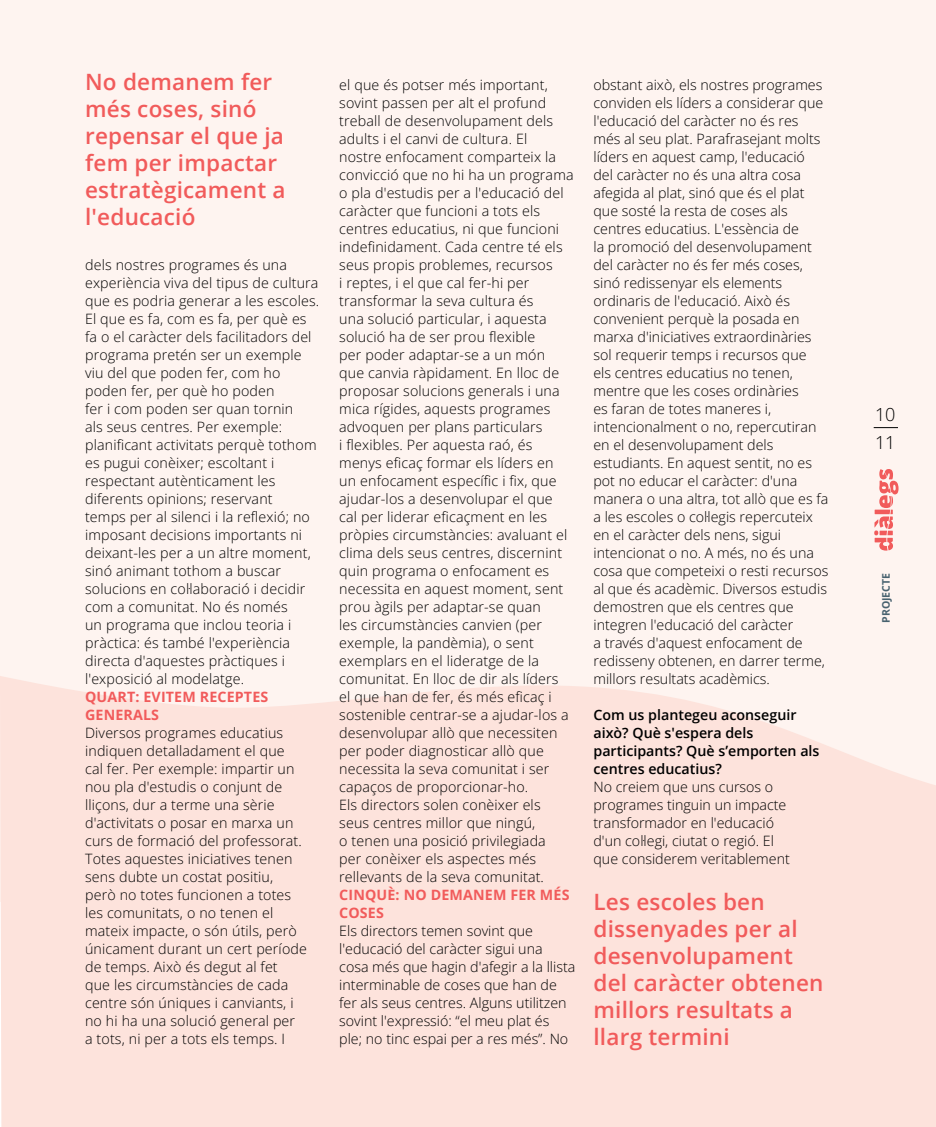
<style>
.page{position:relative;width:936px;height:1127px;background:#fff}
.page>*{position:absolute;margin:0;border:0;box-sizing:border-box;transform-origin:0 0}
.t1{font:600 22.5px/27px "Open Sans";letter-spacing:.01em;color:#f15b5b}
.t2{font:300 18px/27.9px "Open Sans";color:#000}
.t3{font:300 14.25px/18px "Open Sans";letter-spacing:.01em;color:#000}
.t4{font:600 14.25px/18px "Open Sans";color:#000}
.t5{font:700 14.25px/18px "Open Sans";letter-spacing:.01em;color:#f15b5b}
.t6{font:700 10.5px "Open Sans";color:#48626f}
</style>
<div class="page">
<div style="left:0;top:0;width:935px;height:901px;background:#fef4f0"></div>
<svg style="left:0;top:676px;width:935px;height:451px;fill:#fde3dc"></svg>
<svg style="left:874px;top:469px;width:24px;height:82px"></svg>
<svg style="left:873px;top:427px;width:24px;height:1px"></svg>
<h1 class="t1" style="left:85px;top:67px;width:202px">No demanem fer més coses, sinó repensar el que ja fem per impactar estratègicament a l'educació</h1>
<p class="t3" style="left:85px;top:255px;width:236px">dels nostres programes és una experiència viva del tipus de cultura que es podria generar a les escoles.<br>El que es fa, com es fa, per què es fa o el caràcter dels facilitadors del programa pretén ser un exemple viu del que poden fer, com ho poden fer, per què ho poden<br>fer i com poden ser quan tornin<br>als seus centres. Per exemple: planificant activitats perquè tothom es pugui conèixer; escoltant i respectant autènticament les diferents opinions; reservant<br>temps per al silenci i la reflexió; no imposant decisions importants ni deixant-les per a un altre moment, sinó animant tothom a buscar solucions en col·laboració i decidir com a comunitat. No és només<br>un programa que inclou teoria i pràctica: és també l'experiència directa d'aquestes pràctiques i l'exposició al modelatge.</p>
<p class="t5" style="left:85px;top:687px;width:185px">QUART: EVITEM RECEPTES<br>GENERALS</p>
<p class="t3" style="left:85px;top:723px;width:223px">Diversos programes educatius indiquen detalladament el que<br>cal fer. Per exemple: impartir un nou pla d'estudis o conjunt de lliçons, dur a terme una sèrie d'activitats o posar en marxa un curs de formació del professorat.<br>Totes aquestes iniciatives tenen sens dubte un costat positiu, però no totes funcionen a totes les comunitats, o no tenen el mateix impacte, o són útils, però únicament durant un cert període de temps. Això és degut al fet<br>que les circumstàncies de cada centre són úniques i canviants, i no hi ha una solució general per<br>a tots, ni per a tots els temps. I</p>
<p class="t3" style="left:339px;top:75px;width:236px">el que és potser més important, sovint passen per alt el profund treball de desenvolupament dels adults i el canvi de cultura. El<br>nostre enfocament comparteix la convicció que no hi ha un programa o pla d'estudis per a l'educació del caràcter que funcioni a tots els centres educatius, ni que funcioni indefinidament. Cada centre té els seus propis problemes, recursos<br>i reptes, i el que cal fer-hi per transformar la seva cultura és<br>una solució particular, i aquesta solució ha de ser prou flexible<br>per poder adaptar-se a un món que canvia ràpidament. En lloc de proposar solucions generals i una mica rígides, aquests programes advoquen per plans particulars<br>i flexibles. Per aquesta raó, és menys eficaç formar els líders en un enfocament específic i fix, que ajudar-los a desenvolupar el que cal per liderar eficaçment en les pròpies circumstàncies: avaluant el clima dels seus centres, discernint quin programa o enfocament es necessita en aquest moment, sent prou àgils per adaptar-se quan<br>les circumstàncies canvien (per exemple, la pandèmia), o sent exemplars en el lideratge de la comunitat. En lloc de dir als líders<br>el que han de fer, és més eficaç i sostenible centrar-se a ajudar-los a desenvolupar allò que necessiten per poder diagnosticar allò que necessita la seva comunitat i ser capaços de proporcionar-ho.<br>Els directors solen conèixer els seus centres millor que ningú,<br>o tenen una posició privilegiada<br>per conèixer els aspectes més rellevants de la seva comunitat.</p>
<p class="t5" style="left:339px;top:885px;width:232px">CINQUÈ: NO DEMANEM FER MÉS<br>COSES</p>
<p class="t3" style="left:339px;top:921px;width:237px">Els directors temen sovint que l'educació del caràcter sigui una cosa més que hagin d'afegir a la llista interminable de coses que han de fer als seus centres. Alguns utilitzen sovint l'expressió: “el meu plat és ple; no tinc espai per a res més”. No</p>
<p class="t3" style="left:593px;top:75px;width:236px">obstant això, els nostres programes conviden els líders a considerar que l'educació del caràcter no és res més al seu plat. Parafrasejant molts líders en aquest camp, l'educació<br>del caràcter no és una altra cosa afegida al plat, sinó que és el plat que sosté la resta de coses als centres educatius. L'essència de<br>la promoció del desenvolupament del caràcter no és fer més coses, sinó redissenyar els elements ordinaris de l'educació. Això és convenient perquè la posada en marxa d'iniciatives extraordinàries sol requerir temps i recursos que<br>els centres educatius no tenen, mentre que les coses ordinàries<br>es faran de totes maneres i, intencionalment o no, repercutiran en el desenvolupament dels estudiants. En aquest sentit, no es pot no educar el caràcter: d'una manera o una altra, tot allò que es fa a les escoles o col·legis repercuteix en el caràcter dels nens, sigui intencionat o no. A més, no és una cosa que competeixi o resti recursos al que és acadèmic. Diversos estudis demostren que els centres que integren l'educació del caràcter<br>a través d'aquest enfocament de redisseny obtenen, en darrer terme, millors resultats acadèmics.</p>
<p class="t4" style="left:593px;top:705px;width:227px">Com us plantegeu aconseguir això? Què s'espera dels participants? Què s’emporten als centres educatius?</p>
<p class="t3" style="left:593px;top:777px;width:198px">No creiem que uns cursos o programes tinguin un impacte transformador en l'educació d'un col·legi, ciutat o regió. El que considerem veritablement</p>
<h1 class="t1" style="left:593px;top:888px;width:231px">Les escoles ben dissenyades per al desenvolupament del caràcter obtenen millors resultats a llarg termini</h1>
<p class="t2" style="left:874px;top:400px;width:22px">10<br>11</p>
<p class="t6" style="left:878px;top:623px;width:51px;rotate:-90deg">PROJECTE</p>
</div>
